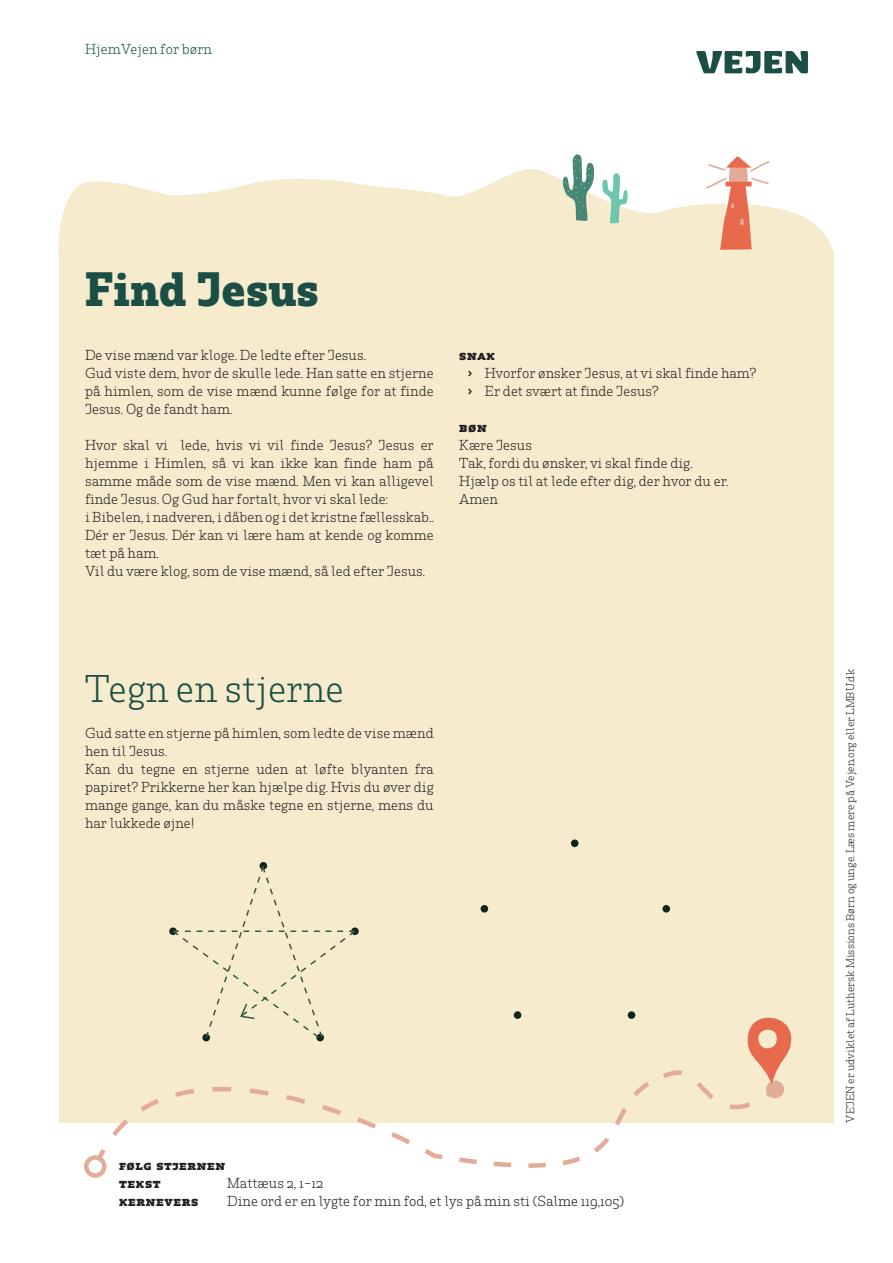
<style>
.page{position:relative;width:893px;height:1263px;background:#fff}
.page>*{position:absolute;margin:0;border:0;box-sizing:border-box;transform-origin:0 0}
.rubrik_hjemVejen{font:700 45px "Rum Serif";color:#1b4e44}
.rubrik{font:300 36px "Rum Serif";color:#1b4e44}
.brødtekst{font:300 13.5px/18px "Rum Serif";color:#231f20;text-align:justify}
.brødtekst-2{font:700 13.5px "Rum Serif";letter-spacing:.05em;color:#231f20}
.brødtekst-3{font:300 13.5px "Rum Serif";color:#1b4e44}
.brødtekst-4{font:300 10.5px "Rum Serif";color:#231f20}
.s1{font-weight:600}
</style>
<div class="page">
<div style="left:59px;top:250px;width:774px;height:873px;background:#f7ebce"></div>
<svg style="left:58px;top:169px;width:775px;height:85px;fill:#f7ebce"></svg>
<svg style="left:706px;top:156px;width:64px;height:94px"></svg>
<svg style="left:602px;top:173px;width:26px;height:51px"></svg>
<svg style="left:563px;top:154px;width:31px;height:68px"></svg>
<svg style="left:493px;top:1164px;width:76px;height:4px"></svg>
<svg style="left:97px;top:1070px;width:585px;height:94px"></svg>
<div style="left:84px;top:1155px;width:22px;height:23px;border:4px solid #e2ac98;border-radius:50%"></div>
<svg style="left:697px;top:1018px;width:94px;height:92px"></svg>
<svg style="left:696px;top:51px;width:112px;height:22px"></svg>
<div style="left:260px;top:862px;width:7px;height:7px;background:#10251c;border-radius:50%"></div>
<svg style="left:102px;top:864px;width:313px;height:284px"></svg>
<div style="left:571px;top:839px;width:7px;height:8px;background:#10251c;border-radius:50%"></div>
<div style="left:481px;top:905px;width:7px;height:7px;background:#10251c;border-radius:50%"></div>
<div style="left:662px;top:905px;width:8px;height:7px;background:#10251c;border-radius:50%"></div>
<div style="left:514px;top:1011px;width:7px;height:8px;background:#10251c;border-radius:50%"></div>
<div style="left:628px;top:1011px;width:7px;height:8px;background:#10251c;border-radius:50%"></div>
<p class="brødtekst-3" style="left:85px;top:41px;width:128px">HjemVejen for børn</p>
<p class="rubrik_hjemVejen" style="left:85px;top:261px;width:235px">Find Jesus</p>
<p class="brødtekst" style="left:85px;top:346px;width:283px">De vise mænd var kloge. De ledte efter Jesus.</p>
<p class="brødtekst" style="left:85px;top:364px;width:350px">Gud viste dem, hvor de skulle lede. Han satte en stjerne på himlen, som de vise mænd kunne følge for at finde Jesus. Og de fandt ham.</p>
<p class="brødtekst" style="left:85px;top:436px;width:350px">Hvor skal vi lede, hvis vi vil finde Jesus? Jesus er hjemme i Himlen, så vi kan ikke kan finde ham på samme måde som de vise mænd. Men vi kan alligevel finde Jesus. Og Gud har fortalt, hvor vi skal lede:</p>
<p class="brødtekst" style="left:85px;top:508px;width:350px">i Bibelen, i nadveren, i dåben og i det kristne fællesskab..</p>
<p class="brødtekst" style="left:85px;top:526px;width:350px">Dér er Jesus. Dér kan vi lære ham at kende og komme tæt på ham.</p>
<p class="brødtekst" style="left:85px;top:562px;width:342px">Vil du være klog, som de vise mænd, så led efter Jesus.</p>
<p class="brødtekst-2" style="left:459px;top:347px;width:37px">snak</p>
<p class="brødtekst" style="left:468px;top:364px;width:290px"><span class="s1">›</span> Hvorfor ønsker Jesus, at vi skal finde ham?</p>
<p class="brødtekst" style="left:468px;top:382px;width:192px"><span class="s1">›</span> Er det svært at finde Jesus?</p>
<p class="brødtekst-2" style="left:459px;top:419px;width:29px">bøn</p>
<p class="brødtekst" style="left:459px;top:436px;width:74px">Kære Jesus</p>
<p class="brødtekst" style="left:459px;top:454px;width:235px">Tak, fordi du ønsker, vi skal finde dig.</p>
<p class="brødtekst" style="left:459px;top:472px;width:271px">Hjælp os til at lede efter dig, der hvor du er.</p>
<p class="brødtekst" style="left:459px;top:490px;width:40px">Amen</p>
<p class="rubrik" style="left:85px;top:667px;width:261px">Tegn en stjerne</p>
<p class="brødtekst" style="left:85px;top:724px;width:350px">Gud satte en stjerne på himlen, som ledte de vise mænd hen til Jesus.</p>
<p class="brødtekst" style="left:85px;top:760px;width:350px">Kan du tegne en stjerne uden at løfte blyanten fra papiret? Prikkerne her kan hjælpe dig. Hvis du øver dig mange gange, kan du måske tegne en stjerne, mens du har lukkede øjne!</p>
<p class="brødtekst-2" style="left:119px;top:1157px;width:108px">følg stjernen</p>
<p class="brødtekst-2" style="left:119px;top:1175px;width:43px">tekst</p>
<p class="brødtekst" style="left:227px;top:1174px;width:98px">Mattæus 2, 1-12</p>
<p class="brødtekst-2" style="left:119px;top:1193px;width:81px">kernevers</p>
<p class="brødtekst" style="left:227px;top:1192px;width:399px">Dine ord er en lygte for min fod, et lys på min sti (Salme 119,105)</p>
<p class="brødtekst-4" style="left:844px;top:1123px;width:455px;rotate:-90deg">VEJEN er udviklet af Luthersk Missions Børn og unge. Læs mere på Vejen.org eller LMBU.dk</p>
</div>
